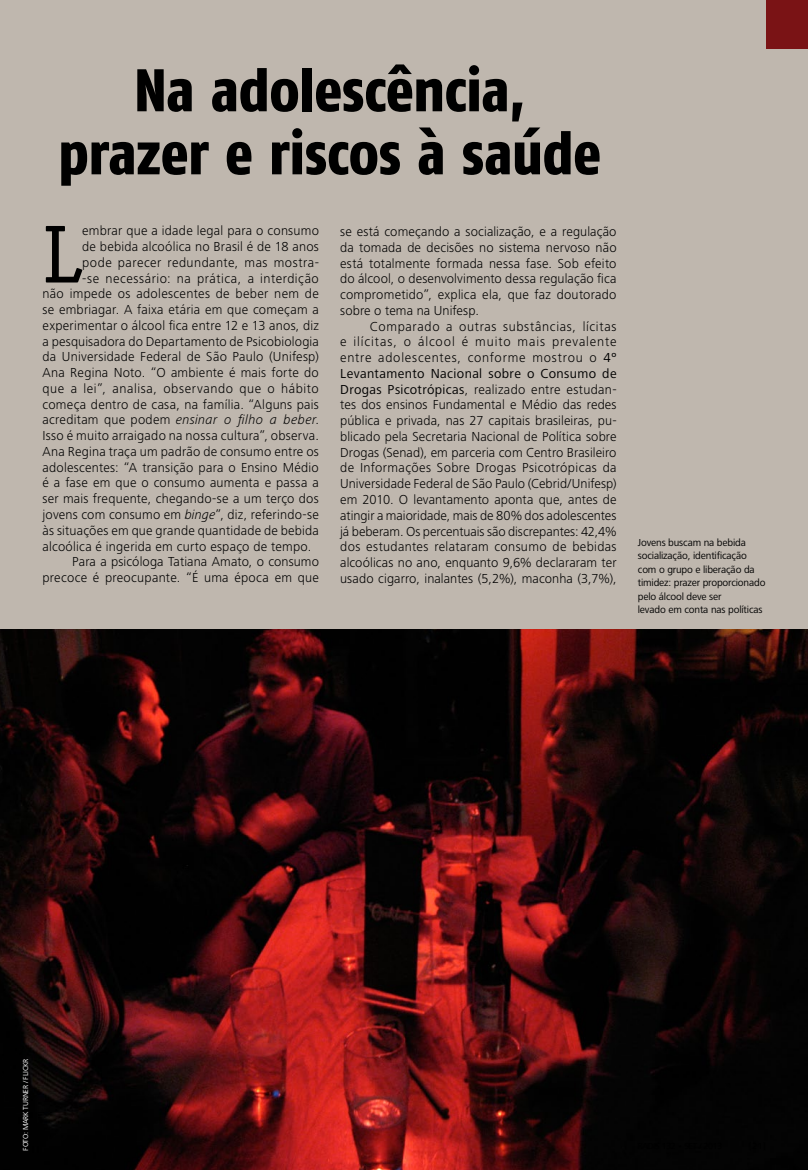
<style>
.page{position:relative;width:808px;height:1170px;background:#fff}
.page>*{position:absolute;margin:0;border:0;box-sizing:border-box;transform-origin:0 0}
.t1{font:82.5px "Officina Serif Std";color:#000}
.t2{font:800 60px/63px "Fago Co Lf";letter-spacing:-.01em;color:#000;text-align:center}
.t3{font:300 13.5px/15.8px "Frutiger Next LT";letter-spacing:.015em;color:#000;text-align:justify}
.t4{font:300 13.5px "Frutiger Next LT";letter-spacing:.035em;color:#000}
.t5{font:300 13.5px "Frutiger Next LT";letter-spacing:.045em;color:#000}
.t6{font:italic 300 13.5px "Frutiger Next LT";letter-spacing:.02em;color:#000}
.t7{font:10.5px/13.5px "Frutiger Next LT";letter-spacing:-.015em;color:#000}
.t8{font:7.5px "Frutiger Next LT";color:#fff}
.s1{font-style:normal}
.s2{font-style:italic}
.s3{font-weight:400}
</style>
<div class="page">
<div style="left:0;top:0;width:808px;height:1169px;background:#bfb7ae"></div>
<img style="left:0;top:629px;width:808px;height:540px">
<div style="left:766px;top:0;width:42px;height:49px;background:#7a1315"></div>
<h2 class="t2" style="left:58px;top:58px;width:544px">Na adolescência, prazer e riscos à saúde</h2>
<h1 class="t1" style="left:43px;top:206px;width:41px">L</h1>
<p class="t3" style="left:82px;top:223px;width:238px">embrar que a idade legal para o consumo</p>
<p class="t3" style="left:82px;top:239px;width:238px">de bebida alcoólica no Brasil é de 18 anos</p>
<p class="t4" style="left:82px;top:255px;width:238px">pode parecer redundante, mas mostra-</p>
<p class="t4" style="left:82px;top:270px;width:238px">-se necessário: na prática, a interdição</p>
<p class="t3" style="left:43px;top:286px;width:278px">não impede os adolescentes de beber nem de</p>
<p class="t3" style="left:43px;top:302px;width:278px">se embriagar. A faixa etária em que começam a</p>
<p class="t3" style="left:43px;top:317px;width:278px">experimentar o álcool fica entre 12 e 13 anos, diz</p>
<p class="t3" style="left:43px;top:333px;width:278px">a pesquisadora do Departamento de Psicobiologia</p>
<p class="t3" style="left:43px;top:349px;width:278px">da Universidade Federal de São Paulo (Unifesp)</p>
<p class="t3" style="left:43px;top:365px;width:278px">Ana Regina Noto. “O ambiente é mais forte do</p>
<p class="t5" style="left:43px;top:381px;width:278px">que a lei”, analisa, observando que o hábito</p>
<p class="t3" style="left:43px;top:396px;width:278px">começa dentro de casa, na família. “Alguns pais</p>
<p class="t6" style="left:43px;top:412px;width:278px"><span class="s1">acreditam que podem</span> ensinar o filho a beber<span class="s1">.</span></p>
<p class="t3" style="left:43px;top:428px;width:278px">Isso é muito arraigado na nossa cultura”, observa.</p>
<p class="t3" style="left:43px;top:443px;width:278px">Ana Regina traça um padrão de consumo entre os</p>
<p class="t3" style="left:43px;top:459px;width:278px">adolescentes: “A transição para o Ensino Médio</p>
<p class="t3" style="left:43px;top:475px;width:278px">é a fase em que o consumo aumenta e passa a</p>
<p class="t3" style="left:43px;top:491px;width:278px">ser mais frequente, chegando-se a um terço dos</p>
<p class="t3" style="left:43px;top:506px;width:278px">jovens com consumo em <span class="s2">binge</span>”, diz, referindo-se</p>
<p class="t3" style="left:43px;top:522px;width:278px">às situações em que grande quantidade de bebida</p>
<p class="t3" style="left:43px;top:538px;width:270px">alcoólica é ingerida em curto espaço de tempo.</p>
<p class="t3" style="left:72px;top:554px;width:248px">Para a psicóloga Tatiana Amato, o consumo</p>
<p class="t3" style="left:43px;top:569px;width:278px">precoce é preocupante. “É uma época em que</p>
<p class="t3" style="left:340px;top:224px;width:278px">se está começando a socialização, e a regulação da tomada de decisões no sistema nervoso não está totalmente formada nessa fase. Sob efeito do álcool, o desenvolvimento dessa regulação fica comprometido”, explica ela, que faz doutorado sobre o tema na Unifesp.</p>
<p class="t3" style="left:340px;top:318px;width:278px;text-indent:30px">Comparado a outras substâncias, lícitas e ilícitas, o álcool é muito mais prevalente entre adolescentes, conforme mostrou o <span class="s3">4º Levantamento Nacional sobre o Consumo de Drogas Psicotrópicas</span>, realizado entre estudan&shy;tes dos ensinos Fundamental e Médio das redes pública e privada, nas 27 capitais brasileiras, pu&shy;blicado pela Secretaria Nacional de Política sobre Drogas (Senad), em parceria com Centro Brasileiro de Informações Sobre Drogas Psicotrópicas da Universidade Federal de São Paulo (Cebrid/Unifesp) em 2010. O levantamento aponta que, antes de atingir a maioridade, mais de 80% dos adolescentes já beberam. Os percentuais são discrepantes: 42,4% dos estudantes relataram consumo de bebidas alcoólicas no ano, enquanto 9,6% declararam ter usado cigarro, inalantes (5,2%), maconha (3,7%),</p>
<p class="t7" style="left:638px;top:535px;width:129px">Jovens buscam na bebida socialização, identificação com o grupo e liberação da timidez: prazer proporcionado pelo álcool deve ser<br>levado em conta nas políticas</p>
<p class="t8" style="left:21px;top:1150px;width:92px;rotate:-90deg">Foto: mark turner / flickr</p>
</div>
